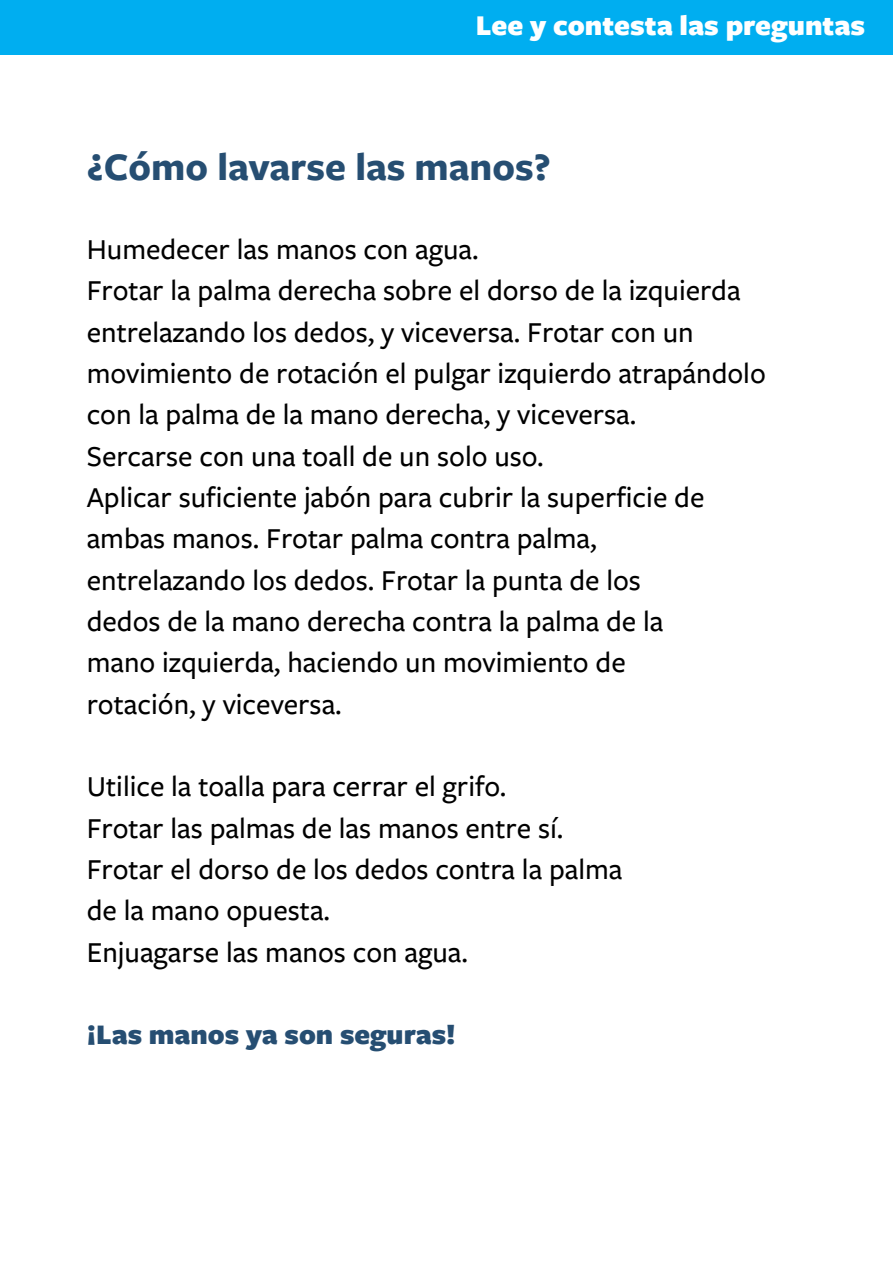
<style>
.page{position:relative;width:893px;height:1263px;background:#fff}
.page>*{position:absolute;margin:0;border:0;box-sizing:border-box;transform-origin:0 0}
.t1{font:700 40.5px "Freight Sans Pro";color:#264e72}
.t2{font:500 30px/41.2px "Freight Sans Pro";color:#000}
.t3{font:900 29.85px "Freight Sans Pro";color:#fff}
.t4{font:900 29.4px "Freight Sans Pro";color:#264e72}
</style>
<div class="page">
<div style="left:0;top:0;width:893px;height:55px;background:#00aef0"></div>
<p class="t3" style="left:476px;top:4px;width:391px">Lee y contesta las preguntas</p>
<h1 class="t1" style="left:87px;top:138px;width:465px">¿Cómo lavarse las manos?</h1>
<p class="t2" style="left:87px;top:228px;width:681px">Humedecer las manos con agua.<br>Frotar la palma derecha sobre el dorso de la izquierda entrelazando los dedos, y viceversa. Frotar con un movimiento de rotación el pulgar izquierdo atrapándolo con la palma de la mano derecha, y viceversa.<br>Sercarse con una toall de un solo uso.<br>Aplicar suficiente jabón para cubrir la superficie de ambas manos. Frotar palma contra palma,<br>entrelazando los dedos. Frotar la punta de los<br>dedos de la mano derecha contra la palma de la<br>mano izquierda, haciendo un movimiento de<br>rotación, y viceversa.</p>
<p class="t2" style="left:87px;top:765px;width:537px">Utilice la toalla para cerrar el grifo.<br>Frotar las palmas de las manos entre sí.<br>Frotar el dorso de los dedos contra la palma de la mano opuesta.<br>Enjuagarse las manos con agua.</p>
<p class="t4" style="left:87px;top:1014px;width:370px">¡Las manos ya son seguras!</p>
</div>
